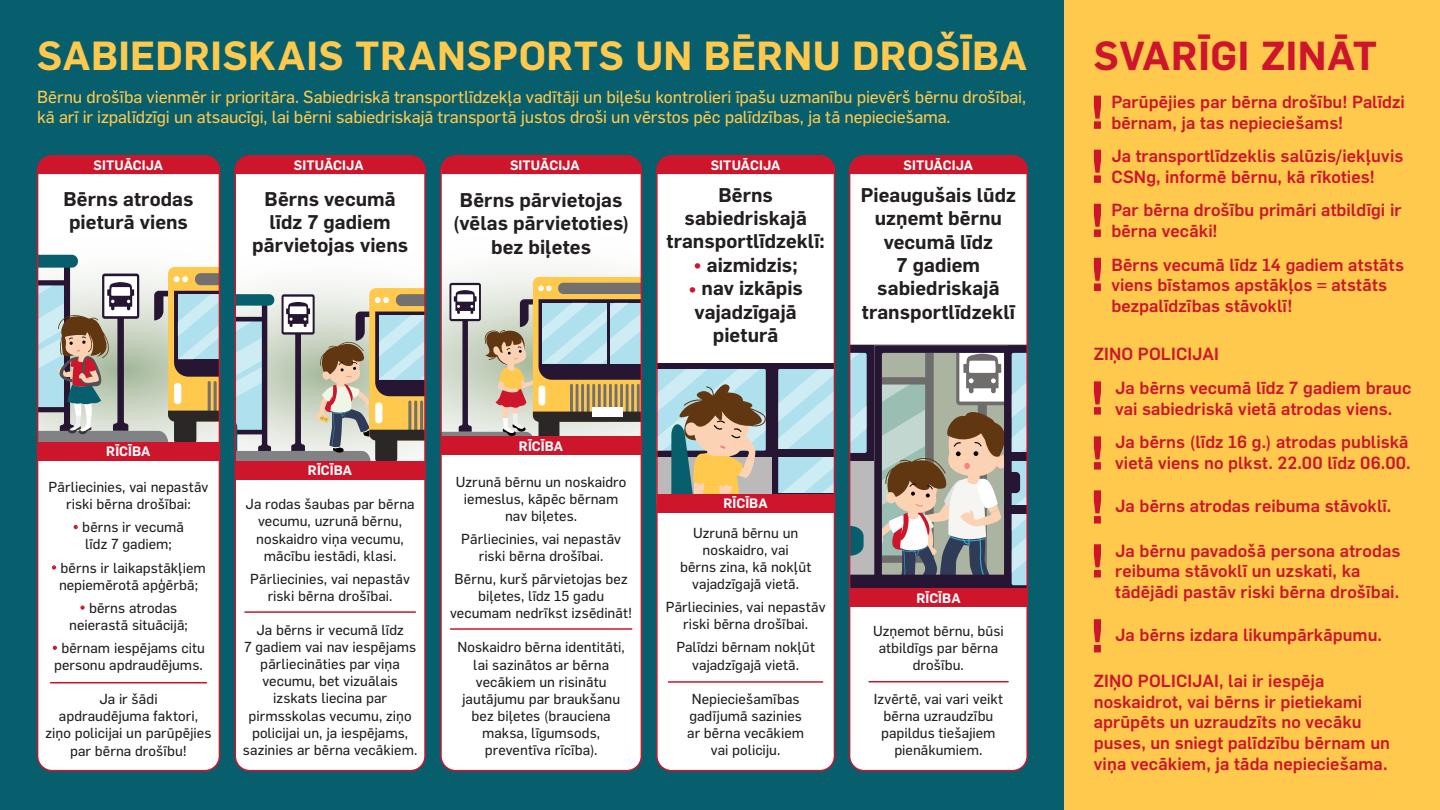
<style>
.page{position:relative;width:1440px;height:810px;background:#fff}
.page>*{position:absolute;margin:0;border:0;box-sizing:border-box;transform-origin:0 0}
.t1{font:600 39.9px "Flama";letter-spacing:.01em;color:#fec94d}
.t2{font:600 39.75px "Flama";letter-spacing:.015em;color:#cd152c}
.t3{font:600 19.5px/23.4px "Flama";letter-spacing:.005em;color:#231f20;text-align:center}
.t4{font:500 17.25px/20.7px "Flama";letter-spacing:.005em;color:#cd152c}
.t5{font:17.1px/20.5px "Flama Basic";letter-spacing:-.005em;color:#fec94d}
.t6{font:14.25px/17.1px "Flama Basic";letter-spacing:.005em;color:#231f20;text-align:center}
.t7{font:600 13.42px "Flama";letter-spacing:.005em;color:#fff}
.s1{color:#cd152c}
</style>
<div class="page">
<div style="left:0;top:0;width:1079px;height:810px;background:#075e6d"></div>
<div style="left:1065px;top:0;width:375px;height:810px;background:#fec94d"></div>
<div style="left:235px;top:156px;width:190px;height:615px;background:#fff;border-radius:15px"></div>
<hr style="left:245px;top:611px;width:170px;height:2px;background:#cd152c">
<div style="left:235px;top:156px;width:188px;height:18px;background:#cd152c"></div>
<svg style="left:238px;top:288px;width:185px;height:173px;background:#afb0a5"></svg>
<div style="left:235px;top:155px;width:191px;height:616px;border:2px solid #cd152c;border-radius:15px"></div>
<div style="left:235px;top:461px;width:190px;height:18px;background:#cd152c"></div>
<div style="left:441px;top:156px;width:200px;height:615px;background:#fff;border-radius:15px"></div>
<hr style="left:451px;top:628px;width:181px;height:2px;background:#cd152c">
<div style="left:443px;top:158px;width:196px;height:16px;background:#cd152c"></div>
<div style="left:441px;top:233px;width:200px;height:221px;background:#fcfcfb"></div>
<svg style="left:443px;top:277px;width:196px;height:160px;background:#b6b19f"></svg>
<hr style="left:607px;top:301px;width:2px;height:65px;background:#261633">
<div style="left:592px;top:407px;width:31px;height:9px;background:#fff"></div>
<div style="left:441px;top:437px;width:201px;height:18px;background:#cd152c"></div>
<div style="left:440px;top:155px;width:202px;height:616px;border:2px solid #cd152c;border-radius:15px"></div>
<div style="left:657px;top:156px;width:177px;height:615px;background:#fff;border-radius:15px"></div>
<hr style="left:669px;top:681px;width:154px;height:2px;background:#cd152c">
<div style="left:659px;top:158px;width:175px;height:16px;background:#cd152c"></div>
<svg style="left:659px;top:363px;width:173px;height:131px;background:#9faaa5"></svg>
<div style="left:657px;top:494px;width:178px;height:18px;background:#cd152c"></div>
<div style="left:656px;top:155px;width:179px;height:616px;border:2px solid #cd152c;border-radius:15px"></div>
<div style="left:850px;top:156px;width:177px;height:615px;background:#fff;border-radius:15px"></div>
<hr style="left:869px;top:681px;width:139px;height:1px;background:#cd152c">
<div style="left:852px;top:158px;width:173px;height:16px;background:#cd152c"></div>
<svg style="left:852px;top:345px;width:173px;height:244px;background:#92908f"></svg>
<div style="left:850px;top:589px;width:178px;height:18px;background:#cd152c"></div>
<div style="left:849px;top:155px;width:179px;height:616px;border:2px solid #cd152c;border-radius:15px"></div>
<div style="left:38px;top:156px;width:181px;height:615px;background:#fff;border-radius:15px"></div>
<svg style="left:74px;top:525px;width:4px;height:4px"></svg>
<svg style="left:52px;top:565px;width:4px;height:4px"></svg>
<svg style="left:53px;top:646px;width:4px;height:4px"></svg>
<hr style="left:51px;top:682px;width:155px;height:2px;background:#cd152c">
<div style="left:38px;top:158px;width:181px;height:16px;background:#cd152c"></div>
<svg style="left:40px;top:255px;width:177px;height:187px;background:#aeafa4"></svg>
<div style="left:37px;top:442px;width:183px;height:18px;background:#cd152c"></div>
<div style="left:37px;top:155px;width:183px;height:616px;border:2px solid #cd152c;border-radius:15px"></div>
<svg style="left:1094px;top:96px;width:7px;height:33px"></svg>
<svg style="left:1094px;top:150px;width:7px;height:33px"></svg>
<svg style="left:1094px;top:204px;width:7px;height:33px"></svg>
<svg style="left:1094px;top:258px;width:7px;height:33px"></svg>
<svg style="left:1094px;top:381px;width:7px;height:34px"></svg>
<svg style="left:1094px;top:436px;width:7px;height:34px"></svg>
<svg style="left:1094px;top:490px;width:7px;height:34px"></svg>
<svg style="left:1094px;top:544px;width:7px;height:33px"></svg>
<svg style="left:1094px;top:619px;width:7px;height:33px"></svg>
<h1 class="t1" style="left:37px;top:27px;width:991px">SABIEDRISKAIS TRANSPORTS UN BĒRNU DROŠĪBA</h1>
<h2 class="t2" style="left:1094px;top:27px;width:285px">SVARĪGI ZINĀT</h2>
<p class="t5" style="left:37px;top:85px;width:990px">Bērnu drošība vienmēr ir prioritāra. Sabiedriskā transportlīdzekļa vadītāji un biļešu kontrolieri īpašu uzmanību pievērš bērnu drošībai, kā arī ir izpalīdzīgi un atsaucīgi, lai bērni sabiedriskajā transportā justos droši un vērstos pēc palīdzības, ja tā nepieciešama.</p>
<p class="t7" style="left:94px;top:156px;width:71px">SITUĀCIJA</p>
<h3 class="t3" style="left:63px;top:186px;width:132px;text-align:left">Bērns atrodas pieturā viens</h3>
<p class="t7" style="left:294px;top:156px;width:71px">SITUĀCIJA</p>
<h3 class="t3" style="left:252px;top:186px;width:158px">Bērns vecumā līdz 7 gadiem pārvietojas viens</h3>
<p class="t7" style="left:510px;top:156px;width:71px">SITUĀCIJA</p>
<h3 class="t3" style="left:453px;top:187px;width:178px">Bērns pārvietojas (vēlas pārvietoties) bez biļetes</h3>
<p class="t7" style="left:711px;top:156px;width:71px">SITUĀCIJA</p>
<h3 class="t3" style="left:667px;top:182px;width:160px">Bērns sabiedriskajā transportlīdzeklī:</h3>
<h3 class="t3" style="left:694px;top:252px;width:106px"><span class="s1">•</span> aizmidzis;</h3>
<h3 class="t3" style="left:688px;top:275px;width:116px"><span class="s1">•</span> nav izkāpis vajadzīgajā pieturā</h3>
<p class="t7" style="left:904px;top:156px;width:71px">SITUĀCIJA</p>
<h3 class="t3" style="left:861px;top:182px;width:157px">Pieaugušais lūdz uzņemt bērnu vecumā līdz<br>7 gadiem sabiedriskajā transportlīdzeklī</h3>
<p class="t7" style="left:106px;top:442px;width:46px">RĪCĪBA</p>
<p class="t6" style="left:49px;top:478px;width:161px">Pārliecinies, vai nepastāv riski bērna drošībai:</p>
<p class="t6" style="left:73px;top:518px;width:113px"><span class="s1">•</span> bērns ir vecumā līdz 7 gadiem;</p>
<p class="t6" style="left:51px;top:558px;width:156px"><span class="s1">•</span> bērns ir laikapstākļiem nepiemērotā apģērbā;</p>
<p class="t6" style="left:69px;top:598px;width:120px"><span class="s1">•</span> bērns atrodas neierastā situācijā;</p>
<p class="t6" style="left:52px;top:638px;width:154px;text-align:left"><span class="s1">•</span> bērnam iespējams citu personu apdraudējums.</p>
<p class="t6" style="left:46px;top:690px;width:168px">Ja ir šādi<br>apdraudējuma faktori, ziņo policijai un parūpējies par bērna drošību!</p>
<p class="t7" style="left:308px;top:461px;width:46px">RĪCĪBA</p>
<p class="t6" style="left:246px;top:495px;width:171px">Ja rodas šaubas par bērna vecumu, uzrunā bērnu, noskaidro viņa vecumu, mācību iestādi, klasi.</p>
<p class="t6" style="left:250px;top:569px;width:161px">Pārliecinies, vai nepastāv riski bērna drošībai.</p>
<p class="t6" style="left:243px;top:621px;width:176px">Ja bērns ir vecumā līdz<br>7 gadiem vai nav iespējams pārliecināties par viņa vecumu, bet vizuālais izskats liecina par pirmsskolas vecumu, ziņo policijai un, ja iespējams, sazinies ar bērna vecākiem.</p>
<p class="t7" style="left:519px;top:437px;width:46px">RĪCĪBA</p>
<p class="t6" style="left:456px;top:472px;width:172px">Uzrunā bērnu un noskaidro iemeslus, kāpēc bērnam nav biļetes.</p>
<p class="t6" style="left:461px;top:529px;width:161px">Pārliecinies, vai nepastāv riski bērna drošībai.</p>
<p class="t6" style="left:450px;top:570px;width:184px">Bērnu, kurš pārvietojas bez biļetes, līdz 15 gadu vecumam nedrīkst izsēdināt!</p>
<p class="t6" style="left:458px;top:638px;width:169px">Noskaidro bērna identitāti, lai sazinātos ar bērna vecākiem un risinātu jautājumu par braukšanu bez biļetes (brauciena maksa, līgumsods, preventīva rīcība).</p>
<p class="t7" style="left:723px;top:494px;width:46px">RĪCĪBA</p>
<p class="t6" style="left:680px;top:523px;width:133px">Uzrunā bērnu un noskaidro, vai<br>bērns zina, kā nokļūt vajadzīgajā vietā.</p>
<p class="t6" style="left:666px;top:598px;width:161px">Pārliecinies, vai nepastāv riski bērna drošībai.</p>
<p class="t6" style="left:676px;top:638px;width:140px">Palīdzi bērnam nokļūt vajadzīgajā vietā.</p>
<p class="t6" style="left:687px;top:689px;width:118px">Nepieciešamības gadījumā sazinies ar bērna vecākiem vai policiju.</p>
<p class="t7" style="left:916px;top:589px;width:46px">RĪCĪBA</p>
<p class="t6" style="left:873px;top:621px;width:132px">Uzņemot bērnu, būsi atbildīgs par bērna drošību.</p>
<p class="t6" style="left:874px;top:690px;width:131px">Izvērtē, vai vari veikt bērna uzraudzību papildus tiešajiem pienākumiem.</p>
<p class="t4" style="left:1111px;top:90px;width:295px">Parūpējies par bērna drošību! Palīdzi bērnam, ja tas nepieciešams!</p>
<p class="t4" style="left:1111px;top:145px;width:294px">Ja transportlīdzeklis salūzis/iekļuvis<br>CSNg, informē bērnu, kā rīkoties!</p>
<p class="t4" style="left:1111px;top:199px;width:292px">Par bērna drošību primāri atbildīgi ir bērna vecāki!</p>
<p class="t4" style="left:1111px;top:253px;width:294px">Bērns vecumā līdz 14 gadiem atstāts viens bīstamos apstākļos = atstāts bezpalīdzības stāvoklī!</p>
<p class="t4" style="left:1094px;top:343px;width:127px">ZIŅO POLICIJAI</p>
<p class="t4" style="left:1115px;top:377px;width:297px">Ja bērns vecumā līdz 7 gadiem brauc vai sabiedriskā vietā atrodas viens.</p>
<p class="t4" style="left:1115px;top:431px;width:297px">Ja bērns (līdz 16 g.) atrodas publiskā vietā viens no plkst. 22.00 līdz 06.00.</p>
<p class="t4" style="left:1115px;top:494px;width:278px">Ja bērns atrodas reibuma stāvoklī.</p>
<p class="t4" style="left:1115px;top:539px;width:287px">Ja bērnu pavadošā persona atrodas reibuma stāvoklī un uzskati, ka tādējādi pastāv riski bērna drošībai.</p>
<p class="t4" style="left:1115px;top:623px;width:268px">Ja bērns izdara likumpārkāpumu.</p>
<p class="t4" style="left:1094px;top:669px;width:298px">ZIŅO POLICIJAI, lai ir iespēja noskaidrot, vai bērns ir pietiekami aprūpēts un uzraudzīts no vecāku puses, un sniegt palīdzību bērnam un viņa vecākiem, ja tāda nepieciešama.</p>
</div>
